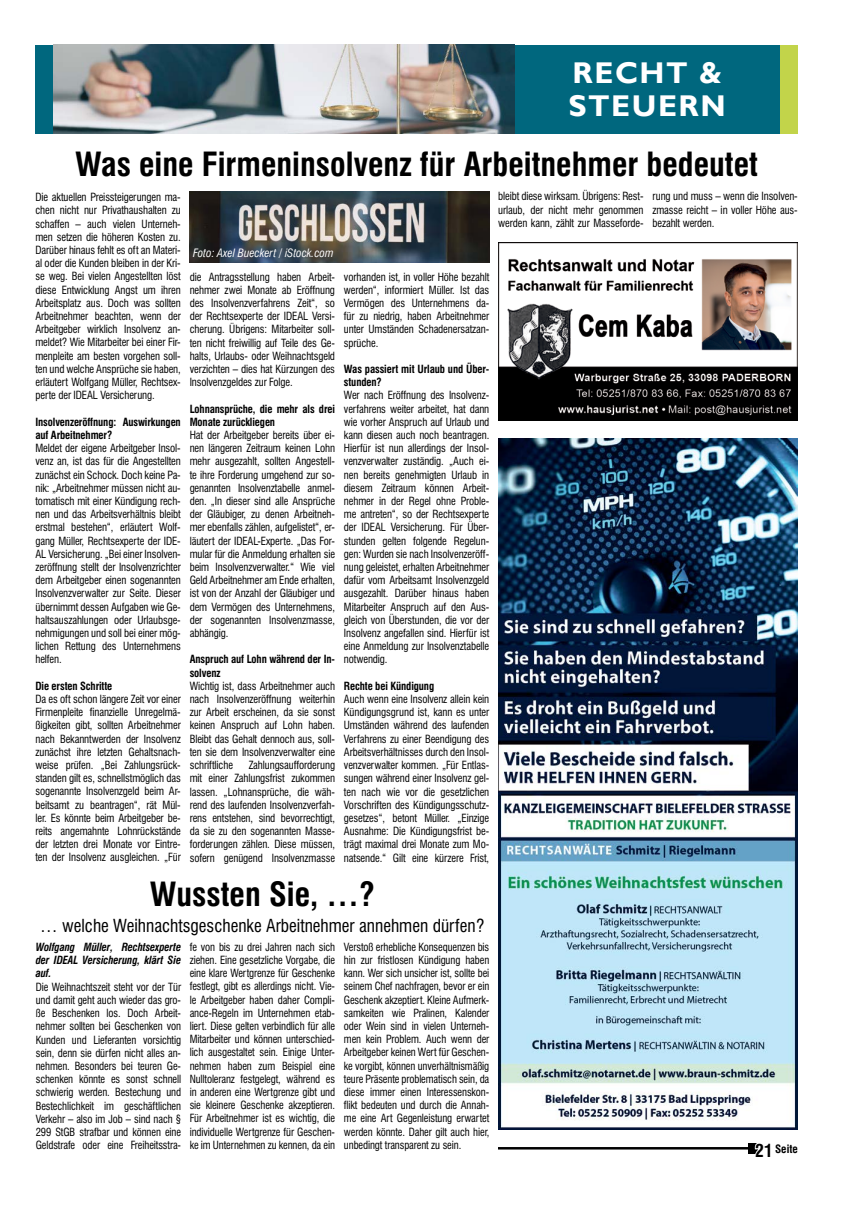
<style>
.page{position:relative;width:851px;height:1205px;background:#fff}
.page>*{position:absolute;margin:0;border:0;box-sizing:border-box;transform-origin:0 0}
.t1{font:700 condensed 32.5px "Swiss 721 BT";color:#000}
.t2{font:700 30px/32.5px "Gill Sans";letter-spacing:.05em;color:#fff}
.t3{font:condensed 17.5px "Swiss 721 BT";color:#000}
.t4{font:700 condensed 12.5px "Swiss 721 BT";letter-spacing:.05em;color:#000}
.t5{font:italic condensed 11.25px "Swiss 721 BT";color:#fff}
.t6{font:700 condensed 11.25px "Swiss 721 BT";color:#000}
.t7{font:condensed 11px/13.2px "Swiss 721 BT";letter-spacing:-.01em;color:#000;text-align:justify}
.t8{font:condensed 11px/13.2px "Swiss 721 BT";letter-spacing:-.01em;color:#000;text-align:justify;scale:.96 1}
.t9{font:700 condensed 11px/13.2px "Swiss 721 BT";letter-spacing:-.01em;color:#000}
.t10{font:italic 700 condensed 11px/13.2px "Swiss 721 BT";letter-spacing:-.01em;color:#000;text-align:justify;scale:.96 1}
.s1{font-size:17.5px;color:#fff}
</style>
<div class="page">
<hr style="left:37px;top:1147px;width:716px;height:2px;background:#000">
<div style="left:748px;top:1143px;width:10px;height:10px;background:#000"></div>
<div style="left:18px;top:1118px;width:480px;height:51px;background:#fff"></div>
<div style="left:35px;top:45px;width:762px;height:88px;background:#00677e"></div>
<div style="left:780px;top:45px;width:17px;height:88px;background:#c2d44a"></div>
<img style="left:53px;top:45px;width:461px;height:88px">
<img style="left:498px;top:243px;width:299px;height:177px">
<img style="left:190px;top:192px;width:299px;height:71px">
<img style="left:498px;top:439px;width:299px;height:690px">
<h2 class="t2" style="left:568px;top:58px;width:159px">RECHT &amp;<br>STEUERN</h2>
<h1 class="t1" style="left:75px;top:145px;width:684px">Was eine Firmeninsolvenz für Arbeitnehmer bedeutet</h1>
<p class="t7" style="left:35px;top:191px;width:147px">Die aktuellen Preissteigerungen ma&shy;chen nicht nur Privathaushalten zu schaffen – auch vielen Unterneh&shy;men setzen die höheren Kosten zu.<br>Darüber hinaus fehlt es oft an Materi&shy;al oder die Kunden bleiben in der Kri&shy;se weg. Bei vielen Angestellten löst diese Entwicklung Angst um ihren Arbeitsplatz aus. Doch was sollten Arbeitnehmer beachten, wenn der Arbeitgeber wirklich Insolvenz an&shy;meldet? Wie Mitarbeiter bei einer Fir&shy;menpleite am besten vorgehen soll&shy;ten und welche Ansprüche sie haben, erläutert Wolfgang Müller, Rechtsex&shy;perte der IDEAL Versicherung.</p>
<p class="t9" style="left:35px;top:415px;width:147px">Insolvenzeröffnung: Auswirkungen auf Arbeitnehmer?</p>
<p class="t7" style="left:35px;top:441px;width:147px">Meldet der eigene Arbeitgeber Insol&shy;venz an, ist das für die Angestellten zunächst ein Schock. Doch keine Pa&shy;nik: „Arbeitnehmer müssen nicht au&shy;tomatisch mit einer Kündigung rech&shy;nen und das Arbeitsverhältnis bleibt erstmal bestehen“, erläutert Wolf&shy;gang Müller, Rechtsexperte der IDE-AL Versicherung. „Bei einer Insolven&shy;zeröffnung stellt der Insolvenzrichter dem Arbeitgeber einen sogenannten Insolvenzverwalter zur Seite. Dieser übernimmt dessen Aufgaben wie Ge&shy;haltsauszahlungen oder Urlaubsge&shy;nehmigungen und soll bei einer mög&shy;lichen Rettung des Unternehmens helfen.</p>
<p class="t9" style="left:35px;top:679px;width:78px">Die ersten Schritte</p>
<p class="t7" style="left:35px;top:692px;width:147px">Da es oft schon längere Zeit vor einer Firmenpleite finanzielle Unregelmä&shy;ßigkeiten gibt, sollten Arbeitnehmer nach Bekanntwerden der Insolvenz zunächst ihre letzten Gehaltsnach&shy;weise prüfen. „Bei Zahlungsrück&shy;standen gilt es, schnellstmöglich das sogenannte Insolvenzgeld beim Ar&shy;beitsamt zu beantragen“, rät Mül&shy;ler. Es könnte beim Arbeitgeber be&shy;reits angemahnte Lohnrückstände der letzten drei Monate vor Eintre&shy;ten der Insolvenz ausgleichen. „Für</p>
<p class="t7" style="left:498px;top:190px;width:147px">bleibt diese wirksam. Übrigens: Rest&shy;urlaub, der nicht mehr genommen werden kann, zählt zur Masseforde-</p>
<p class="t7" style="left:652px;top:190px;width:147px">rung und muss – wenn die Insolven&shy;zmasse reicht – in voller Höhe aus&shy;bezahlt werden.</p>
<p class="t5" style="left:193px;top:246px;width:142px">Foto: Axel Bueckert / iStock.com</p>
<p class="t7" style="left:190px;top:270px;width:147px">die Antragsstellung haben Arbeit&shy;nehmer zwei Monate ab Eröffnung des Insolvenzverfahrens Zeit“, so der Rechtsexperte der IDEAL Versi&shy;cherung. Übrigens: Mitarbeiter soll&shy;ten nicht freiwillig auf Teile des Ge&shy;halts, Urlaubs- oder Weihnachtsgeld verzichten – dies hat Kürzungen des Insolvenzgeldes zur Folge.</p>
<p class="t9" style="left:190px;top:402px;width:147px">Lohnansprüche, die mehr als drei<br>Monate zurückliegen</p>
<p class="t7" style="left:190px;top:428px;width:147px">Hat der Arbeitgeber bereits über ei&shy;nen längeren Zeitraum keinen Lohn mehr ausgezahlt, sollten Angestell&shy;te ihre Forderung umgehend zur so&shy;genannten Insolvenztabelle anmel&shy;den. „In dieser sind alle Ansprüche der Gläubiger, zu denen Arbeitneh&shy;mer ebenfalls zählen, aufgelistet“, er&shy;läutert der IDEAL-Experte. „Das For&shy;mular für die Anmeldung erhalten sie beim Insolvenzverwalter.“ Wie viel Geld Arbeitnehmer am Ende erhalten, ist von der Anzahl der Gläubiger und dem Vermögen des Unternehmens, der sogenannten Insolvenzmasse, abhängig.</p>
<p class="t9" style="left:190px;top:653px;width:147px">Anspruch auf Lohn während der In&shy;solvenz</p>
<p class="t7" style="left:190px;top:679px;width:147px">Wichtig ist, dass Arbeitnehmer auch nach Insolvenzeröffnung weiterhin zur Arbeit erscheinen, da sie sonst keinen Anspruch auf Lohn haben.<br>Bleibt das Gehalt dennoch aus, soll&shy;ten sie dem Insolvenzverwalter eine schriftliche</p>
<p class="t7" style="left:344px;top:270px;width:147px">vorhanden ist, in voller Höhe bezahlt werden“, informiert Müller. Ist das Vermögen des Unternehmens da&shy;für zu niedrig, haben Arbeitnehmer unter Umständen Schadenersatzan&shy;sprüche.</p>
<p class="t9" style="left:344px;top:362px;width:147px">Was passiert mit Urlaub und Über&shy;stunden?</p>
<p class="t7" style="left:344px;top:389px;width:147px">Wer nach Eröffnung des Insolvenz&shy;verfahrens weiter arbeitet, hat dann wie vorher Anspruch auf Urlaub und kann diesen auch noch beantragen.<br>Hierfür ist nun allerdings der Insol&shy;venzverwalter zuständig. „Auch ei&shy;nen bereits genehmigten Urlaub in diesem Zeitraum können Arbeit&shy;nehmer in der Regel ohne Proble&shy;me antreten“, so der Rechtsexperte der IDEAL Versicherung. Für Über&shy;stunden gelten folgende Regelun&shy;gen: Wurden sie nach Insolvenzeröff&shy;nung geleistet, erhalten Arbeitnehmer dafür vom Arbeitsamt Insolvenzgeld ausgezahlt. Darüber hinaus haben Mitarbeiter Anspruch auf den Aus&shy;gleich von Überstunden, die vor der Insolvenz angefallen sind. Hierfür ist eine Anmeldung zur Insolvenztabelle notwendig.</p>
<p class="t9" style="left:344px;top:679px;width:92px">Rechte bei Kündigung</p>
<p class="t7" style="left:344px;top:692px;width:147px">Auch wenn eine Insolvenz allein kein Kündigungsgrund ist, kann es unter Umständen während des laufenden Verfahrens zu einer Beendigung des Arbeitsverhältnisses durch den Insol&shy;venzverwalter kommen. „Für Entlas&shy;sungen während einer Insolvenz gel&shy;ten nach wie vor die gesetzlichen Vorschriften des Kündigungsschutz&shy;gesetzes“, betont Müller. „Einzige Ausnahme: Die Kündigungsfrist be&shy;trägt maximal drei Monate zum Mo&shy;natsende.“ Gilt eine kürzere Frist,</p>
<p class="t7" style="left:190px;top:758px;width:147px;text-indent:59px">Zahlungsaufforderung mit einer Zahlungsfrist zukommen lassen. „Lohnansprüche, die wäh&shy;rend des laufenden Insolvenzverfah&shy;rens entstehen, sind bevorrechtigt, da sie zu den sogenannten Masse&shy;forderungen zählen. Diese müssen, sofern genügend Insolvenzmasse</p>
<h1 class="t1" style="left:150px;top:874px;width:226px">Wussten Sie, …?</h1>
<h3 class="t3" style="left:40px;top:915px;width:445px">… welche Weihnachtsgeschenke Arbeitnehmer annehmen dürfen?</h3>
<p class="t10" style="left:36px;top:940px;width:153px">Wolfgang Müller, Rechtsexperte der IDEAL Versicherung, klärt Sie auf.</p>
<p class="t8" style="left:36px;top:980px;width:153px">Die Weihnachtszeit steht vor der Tür und damit geht auch wieder das gro&shy;ße Beschenken los. Doch Arbeit&shy;nehmer sollten bei Geschenken von Kunden und Lieferanten vorsichtig sein, denn sie dürfen nicht alles an&shy;nehmen. Besonders bei teuren Ge&shy;schenken könnte es sonst schnell schwierig werden. Bestechung und Bestechlichkeit im geschäftlichen Verkehr – also im Job – sind nach § 299 StGB strafbar und können eine Geldstrafe oder eine Freiheitsstra-</p>
<p class="t8" style="left:190px;top:940px;width:153px">fe von bis zu drei Jahren nach sich ziehen. Eine gesetzliche Vorgabe, die eine klare Wertgrenze für Geschenke festlegt, gibt es allerdings nicht. Vie&shy;le Arbeitgeber haben daher Compli&shy;ance-Regeln im Unternehmen etab&shy;liert. Diese gelten verbindlich für alle Mitarbeiter und können unterschied&shy;lich ausgestaltet sein. Einige Unter&shy;nehmen haben zum Beispiel eine Nulltoleranz festgelegt, während es in anderen eine Wertgrenze gibt und sie kleinere Geschenke akzeptieren.<br>Für Arbeitnehmer ist es wichtig, die individuelle Wertgrenze für Geschen&shy;ke im Unternehmen zu kennen, da ein</p>
<p class="t8" style="left:344px;top:940px;width:153px">Verstoß erhebliche Konsequenzen bis hin zur fristlosen Kündigung haben kann. Wer sich unsicher ist, sollte bei seinem Chef nachfragen, bevor er ein Geschenk akzeptiert. Kleine Aufmerk&shy;samkeiten wie Pralinen, Kalender oder Wein sind in vielen Unterneh&shy;men kein Problem. Auch wenn der Arbeitgeber keinen Wert für Geschen&shy;ke vorgibt, können unverhältnismäßig teure Präsente problematisch sein, da diese immer einen Interessenskon&shy;flikt bedeuten und durch die Annah&shy;me eine Art Gegenleistung erwartet werden könnte. Daher gilt auch hier, unbedingt transparent zu sein.</p>
<p class="t4" style="left:53px;top:1141px;width:108px">14. Dezember 2022</p>
<p class="t6" style="left:755px;top:1142px;width:44px"><span class="s1">21</span> Seite</p>
</div>
